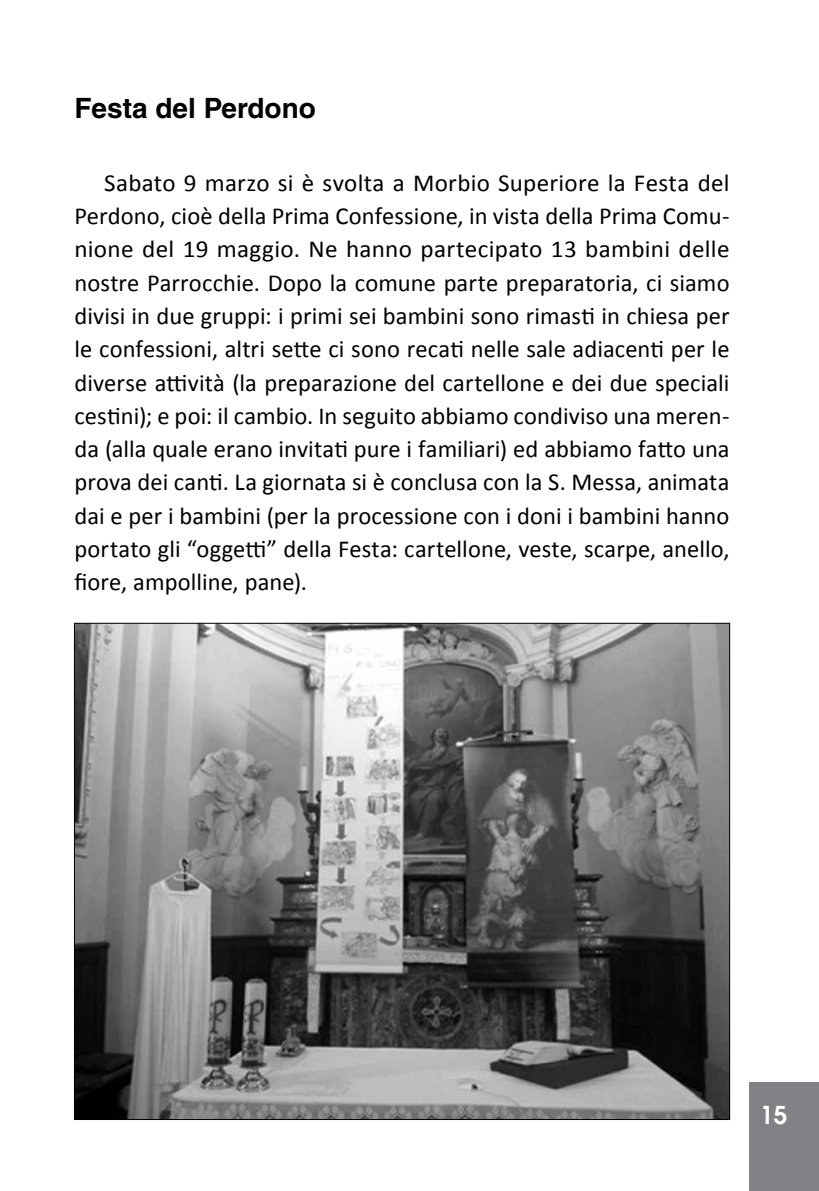
<style>
.page{position:relative;width:819px;height:1191px;background:#fff}
.page>*{position:absolute;margin:0;border:0;box-sizing:border-box;transform-origin:0 0}
.t1{font:700 28px "Helvetica";color:#000}
.t2{font:24.5px/33.2px "Calibri";letter-spacing:.005em;color:#000;text-align:justify}
.t3{font:700 24.5px "Avalon";color:#fff}
</style>
<div class="page">
<div style="left:749px;top:1082px;width:70px;height:109px;background:#808285"></div>
<img style="left:76px;top:625px;width:652px;height:493px">
<p class="t1" style="left:74px;top:91px;width:243px">Festa del Perdono</p>
<p class="t2" style="left:74px;top:165px;width:656px;text-indent:30px">Sabato 9 marzo si è svolta a Morbio Superiore la Festa del Perdono, cioè della Prima Confessione, in vista della Prima Comu&shy;nione del 19 maggio. Ne hanno partecipato 13 bambini delle nostre Parrocchie. Dopo la comune parte preparatoria, ci siamo divisi in due gruppi: i primi sei bambini sono rimasti in chiesa per le confessioni, altri sette ci sono recati nelle sale adiacenti per le diverse attività (la preparazione del cartellone e dei due speciali cestini); e poi: il cambio. In seguito abbiamo condiviso una meren&shy;da (alla quale erano invitati pure i familiari) ed abbiamo fatto una prova dei canti. La giornata si è conclusa con la S. Messa, animata dai e per i bambini (per la processione con i doni i bambini hanno portato gli “oggetti” della Festa: cartellone, veste, scarpe, anello, fiore, ampolline, pane).</p>
<p class="t3" style="left:760px;top:1099px;width:29px">15</p>
</div>
